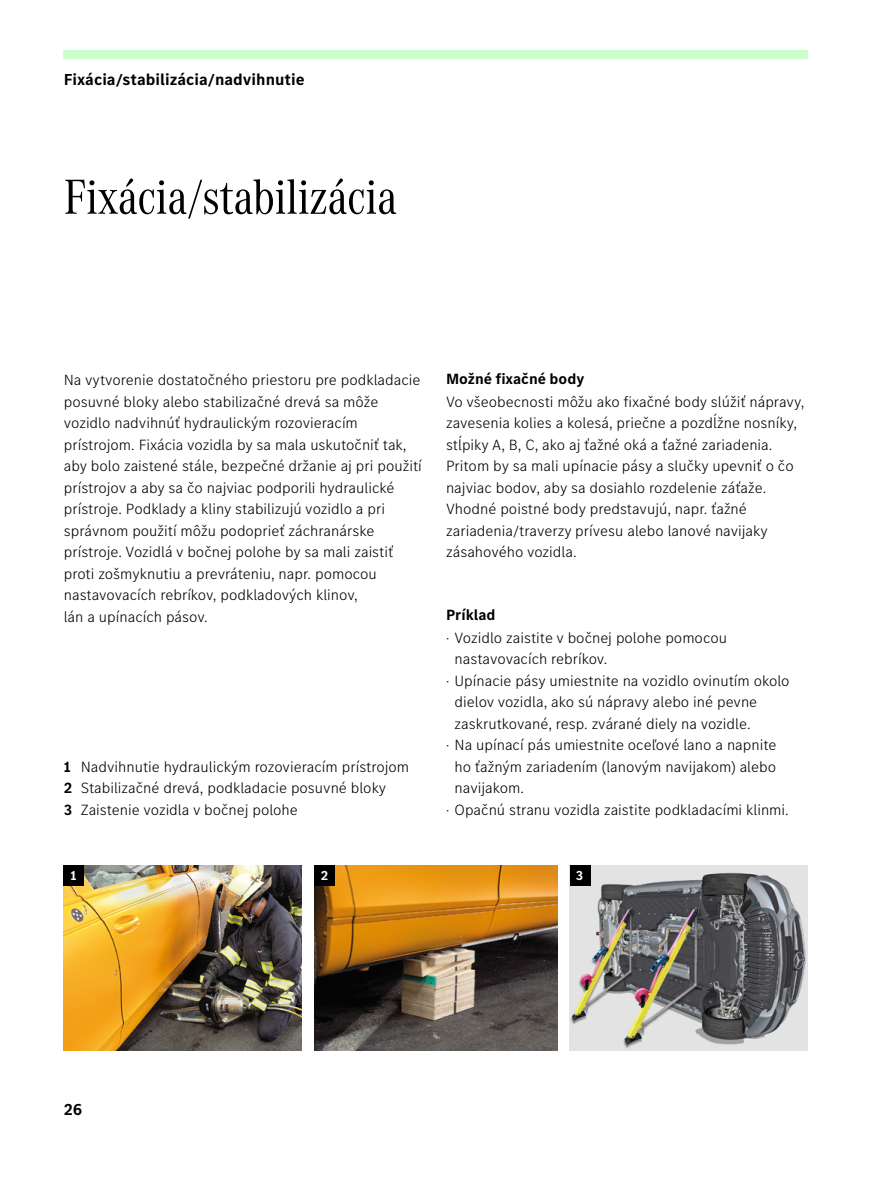
<style>
.page{position:relative;width:893px;height:1191px;background:#fff}
.page>*{position:absolute;margin:0;border:0;box-sizing:border-box;transform-origin:0 0}
.t1{font:51px "MB Corpo A Title Cond";color:#000}
.t2{font:700 16.5px "MB Corpo S Text";color:#000}
.t3{font:300 15.3px/21.5px "MB Corpo S Text";color:#000}
.t4{font:700 15.3px "MB Corpo S Text";color:#000}
.t5{font:700 13.5px "MB Corpo S Text";color:#fff}
.s1{font-weight:700}
.s2{font-family:"MB Corpo S Title"}
</style>
<div class="page">
<div style="left:64px;top:50px;width:744px;height:8px;background:#cfc"></div>
<img style="left:570px;top:865px;width:238px;height:185px">
<img style="left:64px;top:865px;width:238px;height:185px">
<img style="left:315px;top:865px;width:242px;height:185px">
<div style="left:570px;top:865px;width:20px;height:20px;background:#000"></div>
<div style="left:315px;top:865px;width:20px;height:20px;background:#000"></div>
<div style="left:64px;top:865px;width:20px;height:20px;background:#000"></div>
<p class="t2" style="left:64px;top:69px;width:242px">Fixácia/stabilizácia/nadvihnutie</p>
<h1 class="t1" style="left:64px;top:163px;width:335px">Fixácia/stabilizácia</h1>
<p class="t3" style="left:64px;top:369px;width:360px">Na vytvorenie dostatočného priestoru pre podkladacie posuvné bloky alebo stabilizačné drevá sa môže vozidlo nadvihnúť hydraulickým rozovieracím prístrojom. Fixácia vozidla by sa mala uskutočniť tak, aby bolo zaistené stále, bezpečné držanie aj pri použití prístrojov a aby sa čo najviac podporili hydraulické prístroje. Podklady a kliny stabilizujú vozidlo a pri správnom použití môžu podoprieť záchranárske prístroje. Vozidlá v bočnej polohe by sa mali zaistiť proti zošmyknutiu a prevráteniu, napr. pomocou nastavovacích rebríkov, podkladových klinov,<br>lán a upínacích pásov.</p>
<p class="t4" style="left:446px;top:369px;width:140px">Možné fixačné body</p>
<p class="t3" style="left:446px;top:390px;width:360px">Vo všeobecnosti môžu ako fixačné body slúžiť nápravy, zavesenia kolies a kolesá, priečne a pozdĺžne nosníky, stĺpiky A, B, C, ako aj ťažné oká a ťažné zariadenia.<br>Pritom by sa mali upínacie pásy a slučky upevniť o čo najviac bodov, aby sa dosiahlo rozdelenie záťaže.<br>Vhodné poistné body predstavujú, napr. ťažné zariadenia/traverzy prívesu alebo lanové navijaky zásahového vozidla.</p>
<p class="t3" style="left:446px;top:602px;width:282px;line-height:23px"><span class="s1">Príklad<br></span><span class="s2">·</span> Vozidlo zaistite v bočnej polohe pomocou</p>
<p class="t3" style="left:455px;top:648px;width:154px">nastavovacích rebríkov.</p>
<p class="t3" style="left:446px;top:669px;width:345px"><span class="s2">·</span> Upínacie pásy umiestnite na vozidlo ovinutím okolo</p>
<p class="t3" style="left:455px;top:691px;width:304px">dielov vozidla, ako sú nápravy alebo iné pevne</p>
<p class="t3" style="left:455px;top:712px;width:297px">zaskrutkované, resp. zvárané diely na vozidle.</p>
<p class="t3" style="left:446px;top:733px;width:332px"><span class="s2">·</span> Na upínací pás umiestnite oceľové lano a napnite</p>
<p class="t3" style="left:455px;top:755px;width:323px">ho ťažným zariadením (lanovým navijakom) alebo</p>
<p class="t3" style="left:455px;top:776px;width:71px">navijakom.</p>
<p class="t3" style="left:446px;top:798px;width:344px"><span class="s2">·</span> Opačnú stranu vozidla zaistite podkladacími klinmi.</p>
<p class="t3" style="left:64px;top:755px;width:347px"><span class="s1">1</span> Nadvihnutie hydraulickým rozovieracím prístrojom<br><span class="s1">2</span> Stabilizačné drevá, podkladacie posuvné bloky<br><span class="s1">3</span> Zaistenie vozidla v bočnej polohe</p>
<p class="t5" style="left:71px;top:866px;width:8px">1</p>
<p class="t5" style="left:321px;top:866px;width:9px">2</p>
<p class="t5" style="left:576px;top:866px;width:9px">3</p>
<p class="t2" style="left:64px;top:1098px;width:20px">26</p>
</div>
